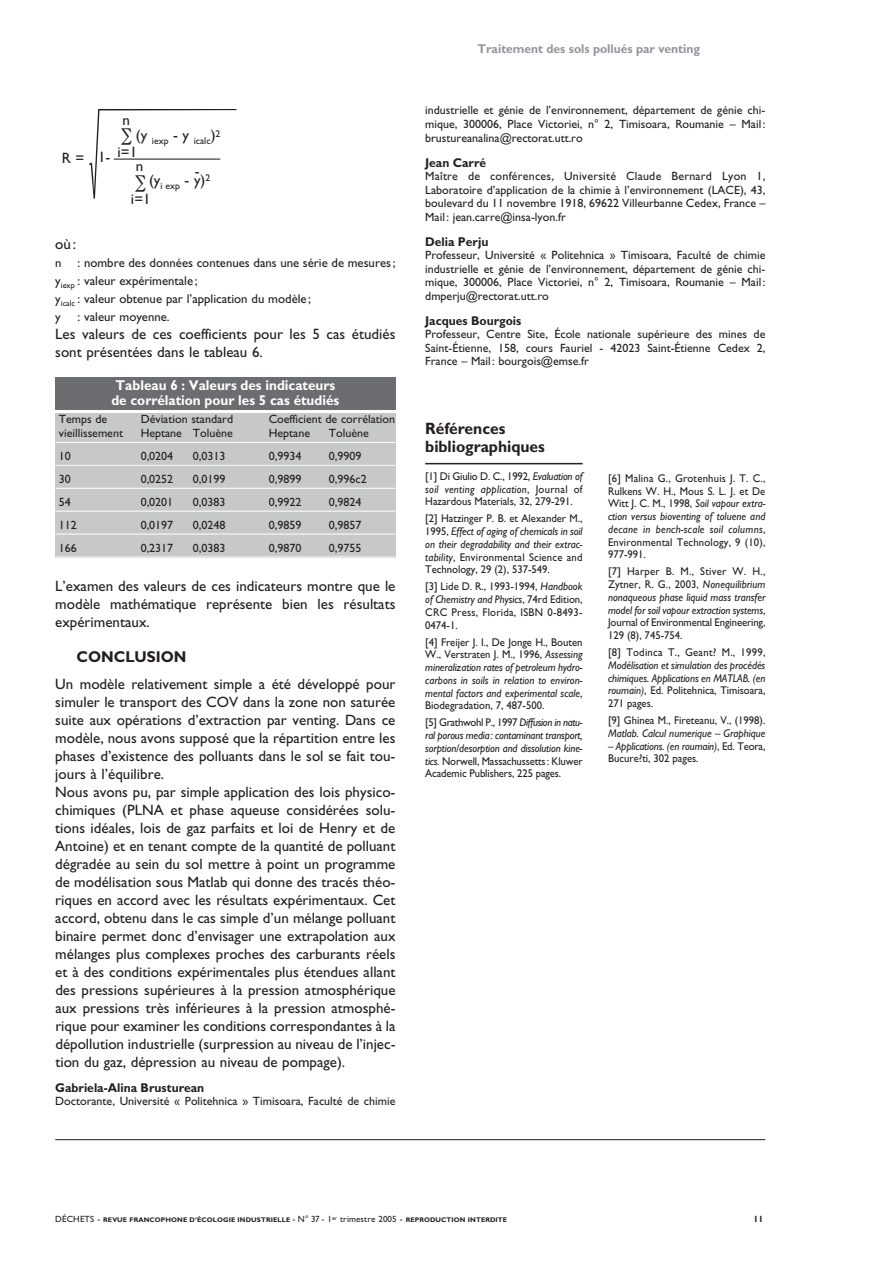
<style>
.page{position:relative;width:893px;height:1263px;background:#fff}
.page>*{position:absolute;margin:0;border:0;box-sizing:border-box;transform-origin:0 0}
.t1{font:700 16.5px/18px "Gill Sans";color:#231f20;scale:.95 1}
.t2{font:700 15.75px "Gill Sans";color:#231f20;scale:.95 1}
.t3{font:15px/18px "Gill Sans";color:#231f20}
.t4{font:700 14.25px/15px "Gill Sans";color:#fff;scale:.95 1}
.t5{font:12.75px/18px "Gill Sans";color:#231f20}
.t6{font:700 12.75px "Gill Sans";color:#231f20;scale:.95 1}
.t7{font:700 12.75px "Gill Sans";color:#939598;scale:.95 1}
.t8{font:12px/13.5px "Gill Sans";color:#231f20;text-align:justify}
.t9{font:11.25px/12.8px "Gill Sans";color:#231f20;text-align:justify;scale:.95 1}
.t10{font:italic 11.25px/12.8px "Gill Sans";color:#231f20;text-align:justify;scale:.95 1}
.t11{font:11.25px "Gill Sans";letter-spacing:.025em;color:#231f20;scale:.95 1}
.t12{font:9.75px "Gill Sans";color:#231f20}
.t13{font:700 9px "Gill Sans";color:#231f20}
.t14{font:700 6.75px "Gill Sans";letter-spacing:.015em;color:#231f20}
.s1{font-style:italic}
.s2{font-style:normal}
.s3{font-weight:400;font-size:9px}
</style>
<div class="page">
<hr style="left:55px;top:1139px;width:710px;height:1px;background:#231f20">
<hr style="left:425px;top:463px;width:158px;height:1px;background:#231f20">
<div style="left:55px;top:377px;width:340px;height:33px;background:#6c6d70"></div>
<div style="left:55px;top:413px;width:340px;height:144px;background:#c7c8ca"></div>
<hr style="left:55px;top:442px;width:340px;height:1px;background:#fff">
<hr style="left:55px;top:465px;width:340px;height:1px;background:#fff">
<hr style="left:55px;top:488px;width:340px;height:1px;background:#fff">
<hr style="left:55px;top:511px;width:340px;height:1px;background:#fff">
<hr style="left:55px;top:534px;width:340px;height:1px;background:#fff">
<svg style="left:89px;top:109px;width:147px;height:90px"></svg>
<p class="t3" style="left:62px;top:150px;width:50px">R= 1-</p>
<p class="t3" style="left:123px;top:112px;width:9px">n</p>
<p class="t12" style="left:136px;top:137px;width:86px"><sup>(y</sup> iexp <sup>-</sup> <sup>y</sup> icalc<sup>)</sup>2</p>
<p class="t3" style="left:149px;top:172px;width:63px">(y<sub>i</sub> <sub>exp</sub> - y)<sup>2</sup></p>
<p class="t3" style="left:118px;top:145px;width:21px">i=1</p>
<p class="t3" style="left:131px;top:191px;width:21px">i=1</p>
<p class="t3" style="left:136px;top:159px;width:9px">n</p>
<p class="t3" style="left:195px;top:163px;width:6px">-</p>
<p class="t3" style="left:55px;top:237px;width:22px">où:</p>
<p class="t5" style="left:55px;top:255px;width:342px">n : nombre des données contenues dans une série de mesures; y<sub>iexp</sub> : valeur expérimentale ;<br>y<sub>icalc</sub> : valeur obtenue par l’application du modèle ;<br>y</p>
<p class="t5" style="left:78px;top:309px;width:94px">: valeur moyenne.</p>
<p class="t3" style="left:55px;top:327px;width:342px">Les valeurs de ces coefficients pour les 5 cas étudiés sont présentées dans le tableau 6.</p>
<p class="t4" style="left:111px;top:379px;width:241px">Tableau 6 : Valeurs des indicateurs de corrélation pour les 5 cas étudiés</p>
<p class="t8" style="left:59px;top:413px;width:50px">Temps de</p>
<p class="t8" style="left:141px;top:413px;width:94px">Déviation standard</p>
<p class="t8" style="left:269px;top:413px;width:128px">Coefficient de corrélation</p>
<p class="t8" style="left:59px;top:427px;width:66px">vieillissement</p>
<p class="t8" style="left:141px;top:427px;width:94px">Heptane Toluène</p>
<p class="t8" style="left:269px;top:427px;width:43px">Heptane</p>
<p class="t8" style="left:329px;top:427px;width:41px">Toluène</p>
<p class="t8" style="left:59px;top:450px;width:13px">10</p>
<p class="t8" style="left:141px;top:450px;width:34px">0,0204</p>
<p class="t8" style="left:193px;top:450px;width:34px">0,0313</p>
<p class="t8" style="left:269px;top:450px;width:34px">0,9934</p>
<p class="t8" style="left:329px;top:450px;width:34px">0,9909</p>
<p class="t8" style="left:59px;top:473px;width:13px">30</p>
<p class="t8" style="left:141px;top:473px;width:34px">0,0252</p>
<p class="t8" style="left:193px;top:473px;width:34px">0,0199</p>
<p class="t8" style="left:269px;top:473px;width:34px">0,9899</p>
<p class="t8" style="left:329px;top:473px;width:39px">0,996c2</p>
<p class="t8" style="left:59px;top:496px;width:13px">54</p>
<p class="t8" style="left:141px;top:496px;width:34px">0,0201</p>
<p class="t8" style="left:193px;top:496px;width:34px">0,0383</p>
<p class="t8" style="left:269px;top:496px;width:34px">0,9922</p>
<p class="t8" style="left:329px;top:496px;width:34px">0,9824</p>
<p class="t8" style="left:59px;top:519px;width:19px">112</p>
<p class="t8" style="left:141px;top:519px;width:34px">0,0197</p>
<p class="t8" style="left:193px;top:519px;width:34px">0,0248</p>
<p class="t8" style="left:269px;top:519px;width:34px">0,9859</p>
<p class="t8" style="left:329px;top:519px;width:34px">0,9857</p>
<p class="t8" style="left:59px;top:542px;width:19px">166</p>
<p class="t8" style="left:141px;top:542px;width:34px">0,2317</p>
<p class="t8" style="left:193px;top:542px;width:34px">0,0383</p>
<p class="t8" style="left:269px;top:542px;width:34px">0,9870</p>
<p class="t8" style="left:329px;top:542px;width:34px">0,9755</p>
<p class="t3" style="left:55px;top:579px;width:342px;text-align:justify">L’examen des valeurs de ces indicateurs montre que le modèle mathématique représente bien les résultats expérimentaux.</p>
<p class="t2" style="left:77px;top:651px;width:117px">CONCLUSION</p>
<p class="t3" style="left:55px;top:676px;width:342px">Un modèle relativement simple a été développé pour simuler le transport des COV dans la zone non saturée suite aux opérations d’extraction par venting. Dans ce modèle, nous avons supposé que la répartition entre les phases d’existence des polluants dans le sol se fait tou&shy;jours à l’équilibre.<br>Nous avons pu, par simple application des lois physico&shy;chimiques (PLNA et phase aqueuse considérées solu&shy;tions idéales, lois de gaz parfaits et loi de Henry et de Antoine) et en tenant compte de la quantité de polluant dégradée au sein du sol mettre à point un programme de modélisation sous Matlab qui donne des tracés théo&shy;riques en accord avec les résultats expérimentaux. Cet accord, obtenu dans le cas simple d’un mélange polluant binaire permet donc d’envisager une extrapolation aux mélanges plus complexes proches des carburants réels et à des conditions expérimentales plus étendues allant des pressions supérieures à la pression atmosphérique aux pressions très inférieures à la pression atmosphé&shy;rique pour examiner les conditions correspondantes à la dépollution industrielle (surpression au niveau de l’injec&shy;tion du gaz, dépression au niveau de pompage).</p>
<p class="t6" style="left:55px;top:1083px;width:158px">Gabriela-Alina Brusturean</p>
<p class="t8" style="left:55px;top:1096px;width:342px">Doctorante, Université « Politehnica » Timisoara, Faculté de chimie</p>
<p class="t7" style="left:477px;top:44px;width:236px">Traitement des sols pollués par venting</p>
<p class="t8" style="left:425px;top:105px;width:342px">industrielle et génie de l’environnement, département de génie chi&shy;mique, 300006, Place Victoriei, n° 2, Timisoara, Roumanie – Mail : brustureanalina@rectorat.utt.ro</p>
<p class="t6" style="left:425px;top:157px;width:66px">Jean Carré</p>
<p class="t8" style="left:425px;top:170px;width:342px">Maître de conférences, Université Claude Bernard Lyon 1, Laboratoire d’application de la chimie à l’environnement (LACE), 43, boulevard du 11 novembre 1918, 69622 Villeurbanne Cedex, France – Mail : jean.carre@insa-lyon.fr</p>
<p class="t6" style="left:425px;top:236px;width:68px">Delia Perju</p>
<p class="t8" style="left:425px;top:249px;width:342px">Professeur, Université « Politehnica » Timisoara, Faculté de chimie industrielle et génie de l’environnement, département de génie chi&shy;mique, 300006, Place Victoriei, n° 2, Timisoara, Roumanie – Mail : dmperju@rectorat.utt.ro</p>
<p class="t6" style="left:425px;top:315px;width:103px">Jacques Bourgois</p>
<p class="t8" style="left:425px;top:328px;width:342px">Professeur, Centre Site, École nationale supérieure des mines de Saint-Étienne, 158, cours Fauriel - 42023 Saint-Étienne Cedex 2, France – Mail : bourgois@emse.fr</p>
<p class="t1" style="left:425px;top:421px;width:128px">Références bibliographiques</p>
<p class="t9" style="left:425px;top:471px;width:167px">[1] Di Giulio D. C., 1992, <span class="s1">Evaluation of soil venting application</span>, Journal of Hazardous Materials, 32, 279-291.</p>
<p class="t9" style="left:425px;top:513px;width:167px">[2] Hatzinger P. B. et Alexander M., 1995, <span class="s1">Effect of aging of chemicals in soil on their degradability and their extrac&shy;tability</span>, Environmental Science and Technology, 29 (2), 537-549.</p>
<p class="t9" style="left:425px;top:581px;width:167px">[3] Lide D. R., 1993-1994, <span class="s1">Handbook of Chemistry and Physics</span>, 74rd Edition, CRC Press, Florida, ISBN 0-8493- 0474-1.</p>
<p class="t10" style="left:425px;top:637px;width:167px"><span class="s2">[4] Freijer J. I., De Jonge H., Bouten W., Verstraten J. M., 1996,</span> Assessing mineralization rates of petroleum hydro&shy;carbons in soils in relation to environ&shy;mental factors and experimental scale<span class="s2">, Biodegradation, 7, 487-500.</span></p>
<p class="t10" style="left:425px;top:717px;width:167px"><span class="s2">[5] Grathwohl P., 1997</span> Diffusion in natu&shy;ral porous media: contaminant transport, sorption/desorption and dissolution kine&shy;tics. <span class="s2">Norwell, Massachussetts: Kluwer Academic Publishers, 225 pages.</span></p>
<p class="t9" style="left:608px;top:473px;width:167px">[6] Malina G., Grotenhuis J. T. C., Rulkens W. H., Mous S. L. J. et De Witt J. C. M., 1998, <span class="s1">Soil vapour extra&shy;ction versus bioventing of toluene and decane in bench-scale soil columns</span>, Environmental Technology, 9 (10), 977-991.</p>
<p class="t9" style="left:608px;top:566px;width:167px">[7] Harper B. M., Stiver W. H., Zytner, R. G., 2003, <span class="s1">Nonequilibrium nonaqueous phase liquid mass transfer model for soil vapour extraction systems</span>, Journal of Environmental Engineering, 129 (8), 745-754.</p>
<p class="t11" style="left:608px;top:648px;width:167px">[8] Todinca T., Geant? M., 1999,</p>
<p class="t10" style="left:608px;top:660px;width:167px">Modélisation et simulation des procédés chimiques. Applications en MATLAB. (en roumain)<span class="s2">, Ed. Politehnica, Timisoara, 271 pages.</span></p>
<p class="t9" style="left:608px;top:715px;width:167px">[9] Ghinea M., Fireteanu, V., (1998).</p>
<p class="t10" style="left:608px;top:728px;width:167px">Matlab. Calcul numerique – Graphique</p>
<p class="t9" style="left:608px;top:740px;width:167px"><span class="s1">– Applications. (en roumain)</span>, Ed. Teora,<br>Bucure?ti, 302 pages.</p>
<p class="t14" style="left:55px;top:1217px;width:453px"><span class="s3">DÉCHETS -</span> REVUE FRANCOPHONE D’ÉCOLOGIE INDUSTRIELLE <span class="s3">- N° 37 - 1</span><sup>er</sup> <span class="s3">trimestre 2005 -</span> REPRODUCTION INTERDITE</p>
<p class="t13" style="left:753px;top:1216px;width:11px">11</p>
</div>
